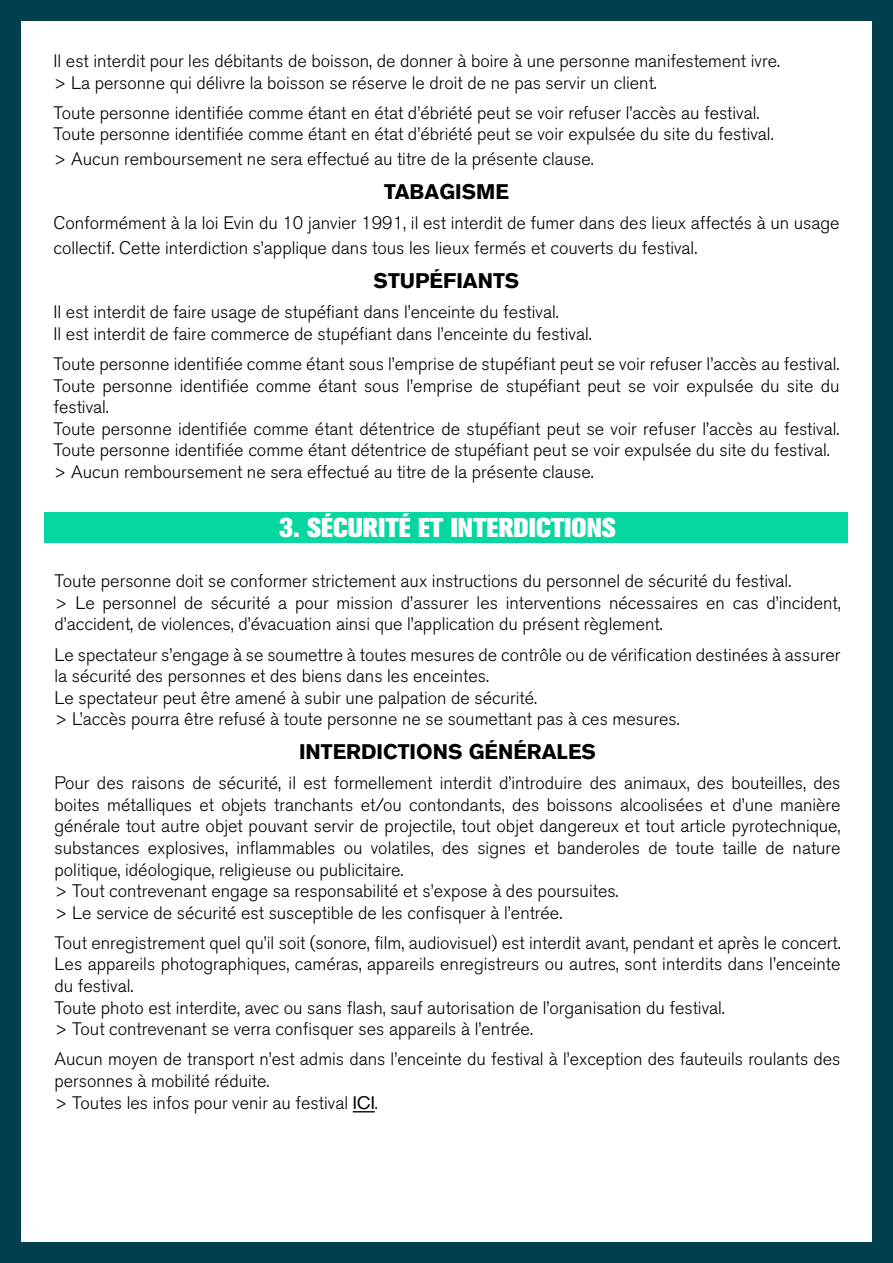
<style>
.page{position:relative;width:893px;height:1263px;background:#013f4d}
.page>*{position:absolute;margin:0;border:0;box-sizing:border-box;transform-origin:0 0}
.t1{font:800 27px "Akzidenz Grotesk BQ";color:#fff}
.t2{font:700 21px "Akzidenz Grotesk BQ";color:#000}
.t3{font:300 18px/21.6px "Akzidenz Grotesk BQ";color:#000}
.s1{font-weight:400}
</style>
<div class="page">
<div style="left:21px;top:21px;width:851px;height:1221px;background:#fff"></div>
<div style="left:45px;top:512px;width:803px;height:30px;background:#06d6a0"></div>
<svg style="left:353px;top:1111px;width:22px;height:1px"></svg>
<p class="t3" style="left:53px;top:50px;width:728px">Il est interdit pour les débitants de boisson, de donner à boire à une personne manifestement ivre. &gt; La personne qui délivre la boisson se réserve le droit de ne pas servir un client.</p>
<p class="t3" style="left:53px;top:102px;width:722px">Toute personne identifiée comme étant en état d’ébriété peut se voir refuser l’accès au festival.<br>Toute personne identifiée comme étant en état d’ébriété peut se voir expulsée du site du festival.</p>
<p class="t3" style="left:53px;top:149px;width:542px">&gt; Aucun remboursement ne sera effectué au titre de la présente clause.</p>
<p class="t2" style="left:384px;top:180px;width:126px">TABAGISME</p>
<p class="t3" style="left:53px;top:211px;width:788px;line-height:25.2px">Conformément à la loi Evin du 10 janvier 1991, il est interdit de fumer dans des lieux affectés à un usage collectif. Cette interdiction s’applique dans tous les lieux fermés et couverts du festival.</p>
<p class="t2" style="left:374px;top:269px;width:147px">STUPÉFIANTS</p>
<p class="t3" style="left:53px;top:302px;width:540px">Il est interdit de faire usage de stupéfiant dans l’enceinte du festival.<br>Il est interdit de faire commerce de stupéfiant dans l’enceinte du festival.</p>
<p class="t3" style="left:53px;top:353px;width:788px">Toute personne identifiée comme étant sous l’emprise de stupéfiant peut se voir refuser l’accès au festival.<br>Toute personne identifiée comme étant sous l’emprise de stupéfiant peut se voir expulsée du site du festival.<br>Toute personne identifiée comme étant détentrice de stupéfiant peut se voir refuser l’accès au festival.<br>Toute personne identifiée comme étant détentrice de stupéfiant peut se voir expulsée du site du festival. &gt; Aucun remboursement ne sera effectué au titre de la présente clause.</p>
<h1 class="t1" style="left:279px;top:512px;width:338px">3. SÉCURITÉ ET INTERDICTIONS</h1>
<p class="t3" style="left:55px;top:570px;width:788px">Toute personne doit se conformer strictement aux instructions du personnel de sécurité du festival.<br>&gt; Le personnel de sécurité a pour mission d’assurer les interventions nécessaires en cas d’incident, d’accident, de violences, d’évacuation ainsi que l’application du présent règlement.</p>
<p class="t3" style="left:55px;top:644px;width:787px">Le spectateur s’engage à se soumettre à toutes mesures de contrôle ou de vérification destinées à assurer la sécurité des personnes et des biens dans les enceintes.<br>Le spectateur peut être amené à subir une palpation de sécurité.<br>&gt; L’accès pourra être refusé à toute personne ne se soumettant pas à ces mesures.</p>
<p class="t2" style="left:299px;top:739px;width:298px">INTERDICTIONS GÉNÉRALES</p>
<p class="t3" style="left:55px;top:772px;width:788px">Pour des raisons de sécurité, il est formellement interdit d’introduire des animaux, des bouteilles, des boites métalliques et objets tranchants et/ou contondants, des boissons alcoolisées et d’une manière générale tout autre objet pouvant servir de projectile, tout objet dangereux et tout article pyrotechnique, substances explosives, inflammables ou volatiles, des signes et banderoles de toute taille de nature politique, idéologique, religieuse ou publicitaire.<br>&gt; Tout contrevenant engage sa responsabilité et s’expose à des poursuites.<br>&gt; Le service de sécurité est susceptible de les confisquer à l’entrée.</p>
<p class="t3" style="left:55px;top:932px;width:788px">Tout enregistrement quel qu’il soit (sonore, film, audiovisuel) est interdit avant, pendant et après le concert.<br>Les appareils photographiques, caméras, appareils enregistreurs ou autres, sont interdits dans l’enceinte du festival.<br>Toute photo est interdite, avec ou sans flash, sauf autorisation de l’organisation du festival.<br>&gt; Tout contrevenant se verra confisquer ses appareils à l’entrée.</p>
<p class="t3" style="left:55px;top:1049px;width:787px">Aucun moyen de transport n’est admis dans l’enceinte du festival à l’exception des fauteuils roulants des personnes à mobilité réduite.<br>&gt; Toutes les infos pour venir au festival <span class="s1">ICI</span>.</p>
</div>
